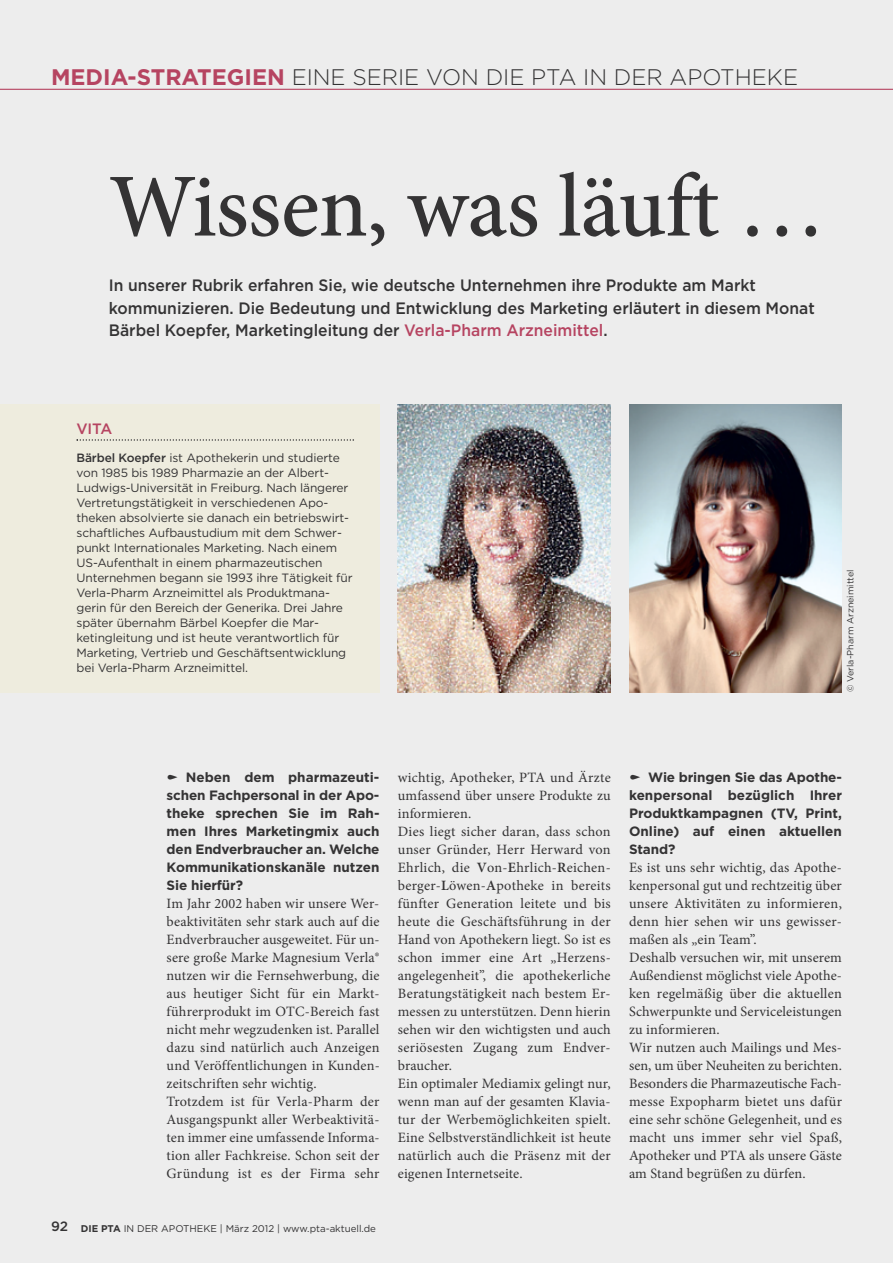
<style>
.page{position:relative;width:893px;height:1263px;background:#ededed}
.page>*{position:absolute;margin:0;border:0;box-sizing:border-box;transform-origin:0 0}
.t1{font:500 90px "Minion Pro";letter-spacing:-.01em;color:#343334}
.t2{font:300 22.5px "Gotham";color:#343334}
.t3{font:500 16.5px/22.5px "Gotham";color:#343334;scale:.95 1}
.t4{font:500 15px "Gotham";color:#b64461}
.t5{font:14.25px/18px "Minion Pro";letter-spacing:.01em;color:#343334}
.t6{font:700 13.5px/18px "Gotham";color:#343334;text-align:justify}
.t7{font:12px/15px "Gotham";letter-spacing:-.01em;color:#343334}
.t8{font:9.75px "Gotham";color:#343334}
.t9{font:9px "Gotham";color:#343334}
.s1{font-weight:700;color:#b64461}
.s2{color:#b64461}
.s3{font-weight:500}
.s4{font-weight:500;font-size:13.5px}
.s5{font-weight:700}
.s6{font-weight:600}
</style>
<div class="page">
<hr style="left:0;top:89px;width:893px;height:1px;background:#b64461">
<img style="left:629px;top:404px;width:213px;height:288px">
<div style="left:0;top:404px;width:380px;height:288px;background:#eeecde"></div>
<svg style="left:77px;top:439px;width:277px;height:2px"></svg>
<img style="left:398px;top:404px;width:213px;height:288px">
<h2 class="t2" style="left:51px;top:68px;width:749px"><span class="s1">MEDIA-STRATEGIEN</span> EINE SERIE VON DIE PTA IN DER APOTHEKE</h2>
<h1 class="t1" style="left:109px;top:172px;width:718px">Wissen, was läuft …</h1>
<p class="t3" style="left:109px;top:275px;width:745px">In unserer Rubrik erfahren Sie, wie deutsche Unternehmen ihre Produkte am Markt kommunizieren. Die Bedeutung und Entwicklung des Marketing erläutert in diesem Monat<br>Bärbel Koepfer, Marketingleitung der <span class="s2">Verla-Pharm Arzneimittel</span>.</p>
<p class="t4" style="left:77px;top:423px;width:37px">VITA</p>
<p class="t7" style="left:77px;top:451px;width:278px"><span class="s3">Bärbel Koepfer</span> ist Apothekerin und studierte von 1985 bis 1989 Pharmazie an der Albert-Ludwigs-Universität in Freiburg. Nach längerer Vertretungstätigkeit in verschiedenen Apo&shy;theken absolvierte sie danach ein betriebswirt&shy;schaftliches Aufbaustudium mit dem Schwer&shy;punkt Internationales Marketing. Nach einem US-Aufenthalt in einem pharmazeutischen Unternehmen begann sie 1993 ihre Tätigkeit für Verla-Pharm Arzneimittel als Produktmana&shy;gerin für den Bereich der Generika. Drei Jahre später übernahm Bärbel Koepfer die Mar&shy;ketingleitung und ist heute verantwortlich für Marketing, Vertrieb und Geschäftsentwicklung bei Verla-Pharm Arzneimittel.</p>
<p class="t9" style="left:847px;top:692px;width:124px;rotate:-90deg">© Verla-Pharm Arzneimittel</p>
<p class="t6" style="left:167px;top:769px;width:214px;text-indent:19px">Neben dem pharmazeuti&shy;schen Fachpersonal in der Apo&shy;theke sprechen Sie im Rah&shy;men Ihres Marketingmix auch den Endverbraucher an. Welche Kommunikationskanäle nutzen Sie hierfür?</p>
<p class="t5" style="left:167px;top:896px;width:215px">Im Jahr 2002 haben wir unsere Wer&shy;beaktivitäten sehr stark auch auf die Endverbraucher ausgeweitet. Für un&shy;sere große Marke Magnesium Verla® nutzen wir die Fernsehwerbung, die aus heutiger Sicht für ein Markt&shy;führerprodukt im OTC-Bereich fast nicht mehr wegzudenken ist. Parallel dazu sind natürlich auch Anzeigen und Veröffentlichungen in Kunden&shy;zeitschriften sehr wichtig.<br>Trotzdem ist für Verla-Pharm der Ausgangspunkt aller Werbeaktivitä&shy;ten immer eine umfassende Informa&shy;tion aller Fachkreise. Schon seit der Gründung ist es der Firma sehr</p>
<p class="t8" style="left:51px;top:1225px;width:327px"><span class="s4">92</span> <span class="s5">DIE PTA</span> IN DER APOTHEKE | März 2012 | www.pta-aktuell.de</p>
<p class="t5" style="left:398px;top:770px;width:215px">wichtig, Apotheker, PTA und Ärzte umfassend über unsere Produkte zu informieren.<br>Dies liegt sicher daran, dass schon unser Gründer, Herr Herward von<br>Ehrlich, die <span class="s6">V</span>on-<span class="s6">E</span>hrlich-<span class="s6">R</span>eichen&shy;berger-<span class="s6">L</span>öwen-<span class="s6">A</span>potheke in bereits fünfter Generation leitete und bis heute die Geschäftsführung in der<br>Hand von Apothekern liegt. So ist es schon immer eine Art „Herzens&shy;angelegenheit”, die apothekerliche<br>Beratungstätigkeit nach bestem Er&shy;messen zu unterstützen. Denn hierin sehen wir den wichtigsten und auch seriösesten Zugang zum Endver&shy;braucher.<br>Ein optimaler Mediamix gelingt nur, wenn man auf der gesamten Klavia&shy;tur der Werbemöglichkeiten spielt.<br>Eine Selbstverständlichkeit ist heute natürlich auch die Präsenz mit der eigenen Internetseite.</p>
<p class="t6" style="left:629px;top:769px;width:214px;text-indent:19px">Wie bringen Sie das Apothe&shy;kenpersonal bezüglich Ihrer Produktkampagnen (TV, Print, Online) auf einen aktuellen Stand?</p>
<p class="t5" style="left:629px;top:860px;width:214px">Es ist uns sehr wichtig, das Apothe&shy;kenpersonal gut und rechtzeitig über unsere Aktivitäten zu informieren, denn hier sehen wir uns gewisser&shy;maßen als „ein Team”.<br>Deshalb versuchen wir, mit unserem Außendienst möglichst viele Apothe&shy;ken regelmäßig über die aktuellen Schwerpunkte und Serviceleistungen zu informieren.<br>Wir nutzen auch Mailings und Mes&shy;sen, um über Neuheiten zu berichten.<br>Besonders die Pharmazeutische Fach&shy;messe Expopharm bietet uns dafür eine sehr schöne Gelegenheit, und es macht uns immer sehr viel Spaß, Apotheker und PTA als unsere Gäste am Stand begrüßen zu dürfen.</p>
</div>
